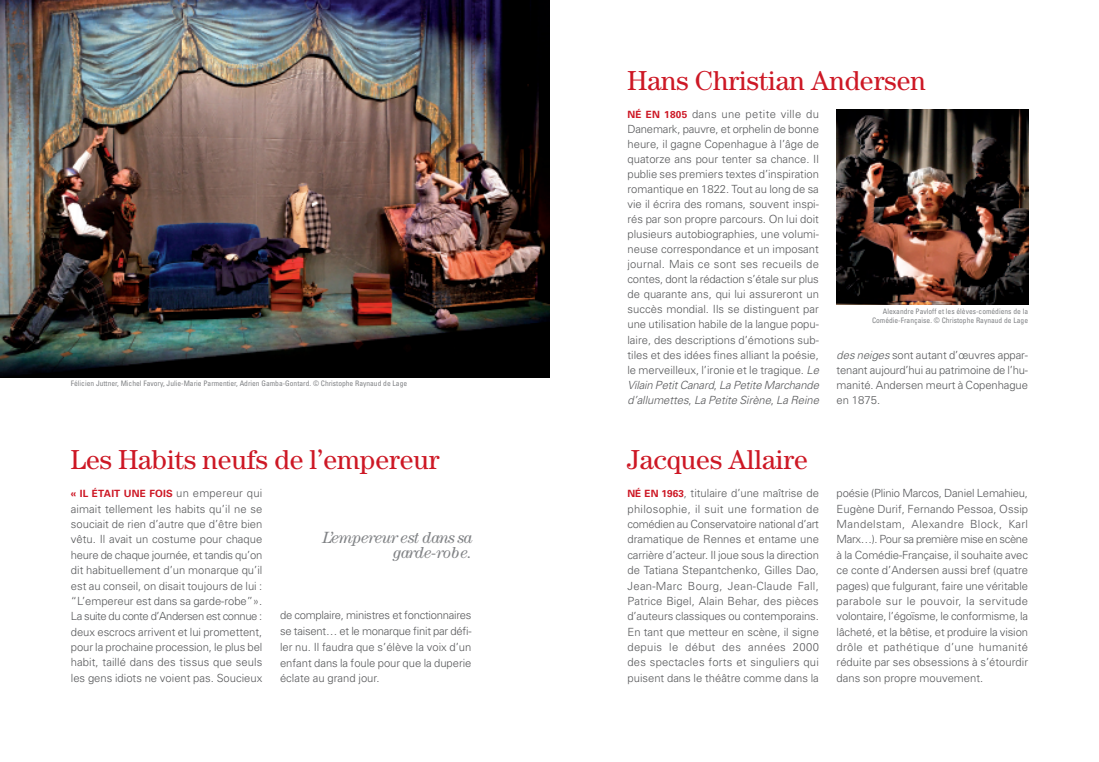
<style>
.page{position:relative;width:1099px;height:762px;background:#fff}
.page>*{position:absolute;margin:0;border:0;box-sizing:border-box;transform-origin:0 0}
.t1{font:27.5px "Century Std";color:#cd1825}
.t2{font:italic 16.25px/15px "Century Std";letter-spacing:-.03em;color:#808285;text-align:right}
.t3{font:300 11.25px/15.4px "Univers";color:#57585a;text-align:justify}
.t4{font:700 10px "Univers";letter-spacing:.015em;color:#cd1825}
.t5{font:condensed 7.5px/8.8px "Univers";color:#808285;text-align:right}
.s1{font-weight:300;font-size:11.25px;color:#57585a}
.s2{font-weight:700;font-size:10px;color:#cd1825}
.s3{font-style:italic}
</style>
<div class="page">
<img style="left:0;top:0;width:549px;height:377px">
<img style="left:836px;top:110px;width:191px;height:195px">
<p class="t5" style="left:71px;top:380px;width:338px">Félicien Juttner, Michel Favory, Julie-Marie Parmentier, Adrien Gamba-Gontard. © Christophe Raynaud de Lage</p>
<h1 class="t1" style="left:71px;top:450px;width:370px">Les Habits neufs de l’empereur</h1>
<p class="t4" style="left:71px;top:490px;width:193px">« IL ÉTAIT UNE FOIS <span class="s1">un empereur qui</span></p>
<p class="t3" style="left:71px;top:502px;width:193px">aimait tellement les habits qu’il ne se souciait de rien d’autre que d’être bien vêtu. Il avait un costume pour chaque heure de chaque journée, et tandis qu’on dit habituellement d’un monarque qu’il est au conseil, on disait toujours de lui : “L’empereur est dans sa garde-robe”».<br>La suite du conte d’Andersen est connue : deux escrocs arrivent et lui promettent, pour la prochaine procession, le plus bel habit, taillé dans des tissus que seuls les gens idiots ne voient pas. Soucieux</p>
<h2 class="t2" style="left:322px;top:531px;width:152px">L’empereur est dans sa garde-robe.</h2>
<p class="t3" style="left:280px;top:608px;width:193px;line-height:15.8px">de complaire, ministres et fonctionnaires se taisent… et le monarque finit par défi&shy;ler nu. Il faudra que s’élève la voix d’un enfant dans la foule pour que la duperie éclate au grand jour.</p>
<h1 class="t1" style="left:627px;top:71px;width:300px">Hans Christian Andersen</h1>
<p class="t3" style="left:627px;top:107px;width:193px;line-height:15px"><span class="s2">NÉ EN 1805</span> dans une petite ville du Danemark, pauvre, et orphelin de bonne heure, il gagne Copenhague à l’âge de quatorze ans pour tenter sa chance. Il publie ses premiers textes d’inspiration romantique en 1822. Tout au long de sa vie il écrira des romans, souvent inspi&shy;rés par son propre parcours. On lui doit plusieurs autobiographies, une volumi&shy;neuse correspondance et un imposant journal. Mais ce sont ses recueils de contes, dont la rédaction s’étale sur plus de quarante ans, qui lui assureront un succès mondial. Ils se distinguent par une utilisation habile de la langue popu&shy;laire, des descriptions d’émotions sub&shy;tiles et des idées fines alliant la poésie, le merveilleux, l’ironie et le tragique. <span class="s3">Le Vilain Petit Canard</span>, <span class="s3">La Petite Marchande d’allumettes</span>, <span class="s3">La Petite Sirène</span>, <span class="s3">La Reine</span></p>
<p class="t5" style="left:872px;top:307px;width:157px">Alexandre Pavloff et les élèves-comédiens de la<br>Comédie-Française. © Christophe Raynaud de Lage</p>
<p class="t3" style="left:836px;top:348px;width:193px;line-height:15px"><span class="s3">des neiges</span> sont autant d’œuvres appar&shy;tenant aujourd’hui au patrimoine de l’hu&shy;manité. Andersen meurt à Copenhague en 1875.</p>
<h1 class="t1" style="left:627px;top:450px;width:182px">Jacques Allaire</h1>
<p class="t3" style="left:627px;top:486px;width:193px"><span class="s2">NÉ EN 1963</span>, titulaire d’une maîtrise de philosophie, il suit une formation de comédien au Conservatoire national d’art dramatique de Rennes et entame une carrière d’acteur. Il joue sous la direction de Tatiana Stepantchenko, Gilles Dao, Jean-Marc Bourg, Jean-Claude Fall, Patrice Bigel, Alain Behar, des pièces d’auteurs classiques ou contemporains.<br>En tant que metteur en scène, il signe depuis le début des années 2000 des spectacles forts et singuliers qui puisent dans le théâtre comme dans la</p>
<p class="t3" style="left:836px;top:486px;width:193px">poésie (Plinio Marcos, Daniel Lemahieu, Eugène Durif, Fernando Pessoa, Ossip Mandelstam, Alexandre Block, Karl Marx…). Pour sa première mise en scène à la Comédie-Française, il souhaite avec ce conte d’Andersen aussi bref (quatre pages) que fulgurant, faire une véritable parabole sur le pouvoir, la servitude volontaire, l’égoïsme, le conformisme, la lâcheté, et la bêtise, et produire la vision drôle et pathétique d’une humanité réduite par ses obsessions à s’étourdir dans son propre mouvement.</p>
</div>
